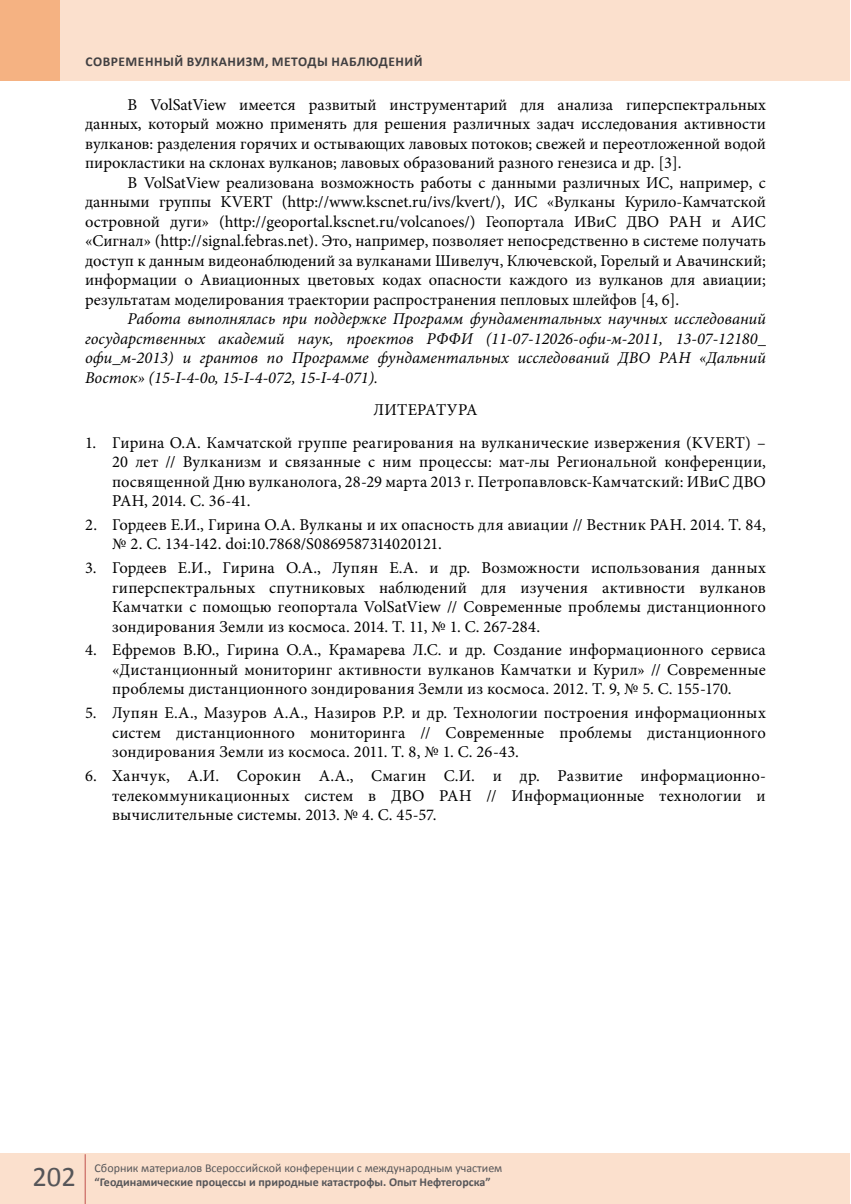
<style>
.page{position:relative;width:851px;height:1204px;background:#fff}
.page>*{position:absolute;margin:0;border:0;box-sizing:border-box;transform-origin:0 0}
.t1{font:28.5px "Calibri";color:#565659}
.Обычный{font:16.5px/19.5px "Minion Pro";letter-spacing:.01em;color:#000;text-align:justify}
.Обычный-2{font:italic 16.5px/19.5px "Minion Pro";color:#000;text-align:justify}
.literatura{font:16.5px "Minion Pro";letter-spacing:.015em;color:#000}
.t2{font:700 13.5px "Calibri";letter-spacing:.04em;color:#414042}
.t3{font:12px "Calibri";color:#565659}
.t4{font:700 12px "Calibri";color:#565659}
</style>
<div class="page">
<div style="left:0;top:1153px;width:850px;height:50px;background:#fbe0cd"></div>
<hr style="left:85px;top:1154px;width:1px;height:49px;background:#c0504d">
<div style="left:0;top:0;width:850px;height:80px;background:#fbe0cd"></div>
<div style="left:0;top:0;width:60px;height:80px;background:#f5b282"></div>
<p class="t2" style="left:85px;top:53px;width:339px">СОВРЕМЕННЫЙ ВУЛКАНИЗМ, МЕТОДЫ НАБЛЮДЕНИЙ</p>
<p class="Обычный" style="left:85px;top:95px;width:682px;text-indent:43px">В VolSatView имеется развитый инструментарий для анализа гиперспектральных данных, который можно применять для решения различных задач исследования активности вулканов: разделения горячих и остывающих лавовых потоков; свежей и переотложенной водой пирокластики на склонах вулканов; лавовых образований разного генезиса и др. [3].</p>
<p class="Обычный" style="left:85px;top:173px;width:682px;text-indent:43px">В VolSatView реализована возможность работы с данными различных ИС, например, с данными группы KVERT (http://www.kscnet.ru/ivs/kvert/), ИС «Вулканы Курило-Камчатской островной дуги» (http://geoportal.kscnet.ru/volcanoes/) Геопортала ИВиС ДВО РАН и АИС «Сигнал» (http://signal.febras.net). Это, например, позволяет непосредственно в системе получать доступ к данным видеонаблюдений за вулканами Шивелуч, Ключевской, Горелый и Авачинский; информации о Авиационных цветовых кодах опасности каждого из вулканов для авиации; результатам моделирования траектории распространения пепловых шлейфов [4, 6].</p>
<p class="Обычный-2" style="left:85px;top:309px;width:682px;text-indent:43px">Работа выполнялась при поддержке Программ фундаментальных научных исследований государственных академий наук, проектов РФФИ (11-07-12026-офи-м-2011, 13-07-12180_ офи_м-2013) и грантов по Программе фундаментальных исследований ДВО РАН «Дальний Восток» (15-I-4-0o, 15-I-4-072, 15-I-4-071).</p>
<p class="literatura" style="left:373px;top:399px;width:105px">ЛИТЕРАТУРА</p>
<p class="Обычный" style="left:112px;top:432px;width:655px;text-indent:-27px">1. Гирина О.А. Камчатской группе реагирования на вулканические извержения (KVERT) – 20 лет // Вулканизм и связанные с ним процессы: мат-лы Региональной конференции, посвященной Дню вулканолога, 28-29 марта 2013 г. Петропавловск-Камчатский: ИВиС ДВО РАН, 2014. С. 36-41.</p>
<p class="Обычный" style="left:112px;top:515px;width:655px;text-indent:-27px">2. Гордеев Е.И., Гирина О.А. Вулканы и их опасность для авиации // Вестник РАН. 2014. Т. 84, № 2. С. 134-142. doi:10.7868/S0869587314020121.</p>
<p class="Обычный" style="left:112px;top:558px;width:655px;text-indent:-27px">3. Гордеев Е.И., Гирина О.А., Лупян Е.А. и др. Возможности использования данных гиперспектральных спутниковых наблюдений для изучения активности вулканов Камчатки с помощью геопортала VolSatView // Современные проблемы дистанционного зондирования Земли из космоса. 2014. Т. 11, № 1. С. 267-284.</p>
<p class="Обычный" style="left:112px;top:640px;width:655px;text-indent:-27px">4. Ефремов В.Ю., Гирина О.А., Крамарева Л.С. и др. Создание информационного сервиса «Дистанционный мониторинг активности вулканов Камчатки и Курил» // Современные проблемы дистанционного зондирования Земли из космоса. 2012. Т. 9, № 5. С. 155-170.</p>
<p class="Обычный" style="left:112px;top:703px;width:655px;text-indent:-27px">5. Лупян E.A., Мазуров A.A., Назиров Р.Р. и др. Технологии построения информационных систем дистанционного мониторинга // Современные проблемы дистанционного зондирования Земли из космоса. 2011. Т. 8, № 1. С. 26-43.</p>
<p class="Обычный" style="left:112px;top:766px;width:655px;text-indent:-27px">6. Ханчук, А.И. Сорокин А.А., Смагин С.И. и др. Развитие информационно&shy;телекоммуникационных систем в ДВО РАН // Информационные технологии и вычислительные системы. 2013. № 4. С. 45-57.</p>
<h1 class="t1" style="left:32px;top:1158px;width:45px">202</h1>
<p class="t3" style="left:95px;top:1160px;width:409px">Сборник материалов Всероссийской конференции с международным участием</p>
<p class="t4" style="left:95px;top:1173px;width:397px">“Геодинамические процессы и природные катастрофы. Опыт Нефтегорска”</p>
</div>
